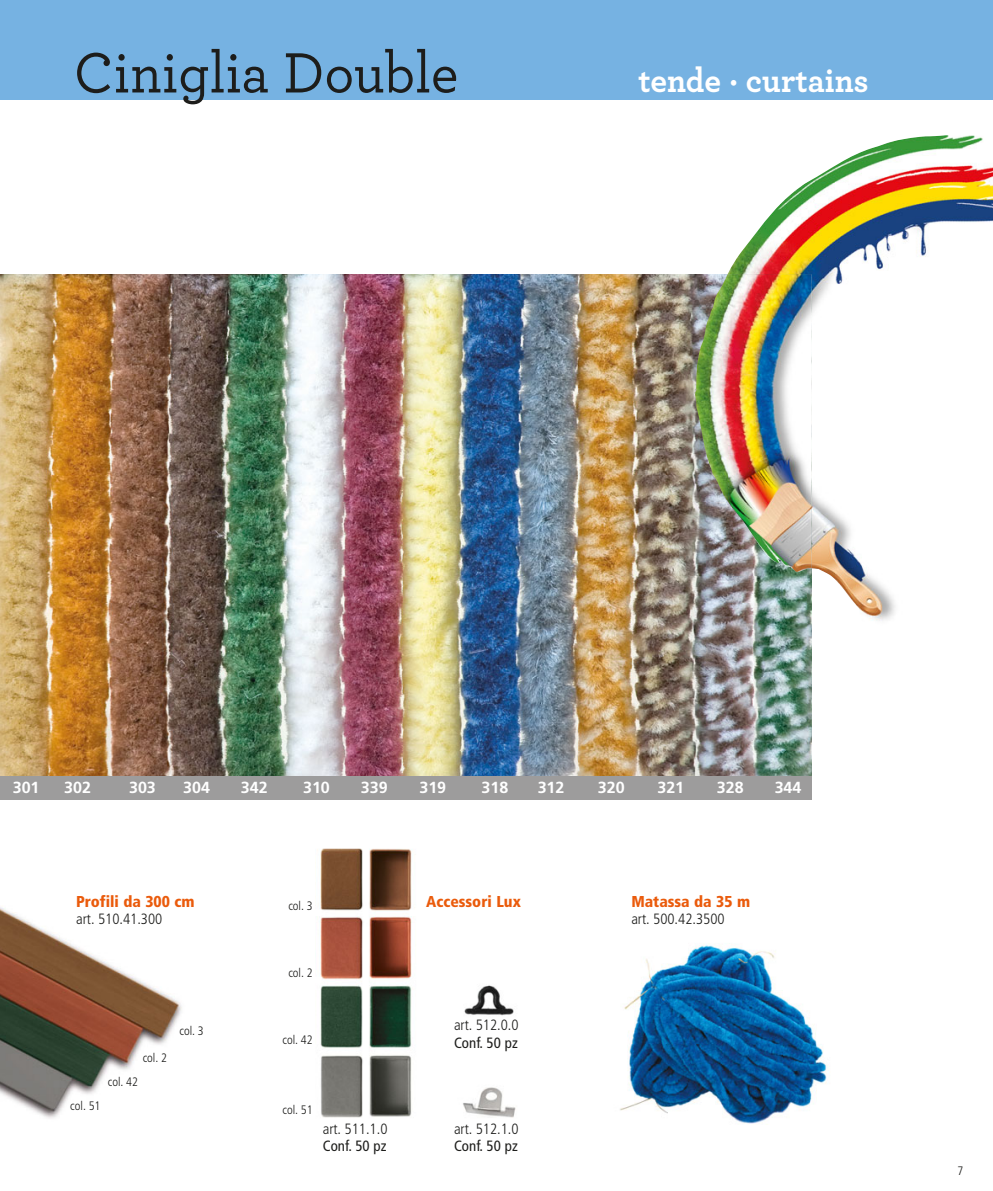
<style>
.page{position:relative;width:993px;height:1191px;background:#fff}
.page>*{position:absolute;margin:0;border:0;box-sizing:border-box;transform-origin:0 0}
.t1{font:500 59.5px "Archer";color:#1d1d1b;scale:.95 1}
.t2{font:700 35px "Archer";color:#fff;scale:.95 1}
.t3{font:700 16.1px "Frutiger";color:#fff}
.t4{font:900 condensed 15.75px "Frutiger";color:#ea5b0c}
.t5{font:300 condensed 14.88px "Frutiger";color:#1d1d1b}
.t6{font:condensed 14.88px "Frutiger";color:#1d1d1b}
.t7{font:300 condensed 12.25px "Frutiger";color:#1d1d1b}
</style>
<div class="page">
<div style="left:0;top:0;width:992px;height:99px;background:#76b2e2"></div>
<img style="left:620px;top:943px;width:208px;height:181px">
<img style="left:0;top:907px;width:182px;height:212px">
<img style="left:0;top:274px;width:811px;height:503px">
<div style="left:0;top:776px;width:810px;height:24px;background:#9d9c9c"></div>
<img style="left:727px;top:135px;width:265px;height:512px">
<img style="left:694px;top:274px;width:117px;height:298px">
<img style="left:319px;top:848px;width:197px;height:270px">
<h1 class="t1" style="left:74px;top:49px;width:406px">Ciniglia Double</h1>
<h2 class="t2" style="left:638px;top:67px;width:244px">tende · curtains</h2>
<p class="t3" style="left:13px;top:780px;width:28px">301</p>
<p class="t3" style="left:64px;top:780px;width:28px">302</p>
<p class="t3" style="left:129px;top:780px;width:28px">303</p>
<p class="t3" style="left:183px;top:780px;width:28px">304</p>
<p class="t3" style="left:241px;top:780px;width:28px">342</p>
<p class="t3" style="left:303px;top:780px;width:28px">310</p>
<p class="t3" style="left:360px;top:780px;width:28px">339</p>
<p class="t3" style="left:419px;top:780px;width:28px">319</p>
<p class="t3" style="left:481px;top:780px;width:28px">318</p>
<p class="t3" style="left:537px;top:780px;width:28px">312</p>
<p class="t3" style="left:597px;top:780px;width:28px">320</p>
<p class="t3" style="left:657px;top:780px;width:28px">321</p>
<p class="t3" style="left:716px;top:780px;width:28px">328</p>
<p class="t3" style="left:774px;top:780px;width:28px">344</p>
<p class="t4" style="left:76px;top:895px;width:120px">Profili da 300 cm</p>
<p class="t5" style="left:76px;top:913px;width:88px">art. 510.41.300</p>
<p class="t7" style="left:70px;top:1101px;width:32px">col. 51</p>
<p class="t7" style="left:143px;top:1052px;width:26px">col. 2</p>
<p class="t7" style="left:108px;top:1077px;width:32px">col. 42</p>
<p class="t7" style="left:179px;top:1025px;width:26px">col. 3</p>
<p class="t7" style="left:288px;top:900px;width:26px">col. 3</p>
<p class="t7" style="left:288px;top:967px;width:26px">col. 2</p>
<p class="t7" style="left:282px;top:1035px;width:32px">col. 42</p>
<p class="t7" style="left:282px;top:1105px;width:32px">col. 51</p>
<p class="t5" style="left:322px;top:1122px;width:66px">art. 511.1.0</p>
<p class="t6" style="left:322px;top:1140px;width:65px">Conf. 50 pz</p>
<p class="t4" style="left:426px;top:895px;width:96px">Accessori Lux</p>
<p class="t5" style="left:454px;top:1019px;width:66px">art. 512.0.0</p>
<p class="t6" style="left:454px;top:1036px;width:65px">Conf. 50 pz</p>
<p class="t5" style="left:454px;top:1122px;width:66px">art. 512.1.0</p>
<p class="t6" style="left:454px;top:1140px;width:65px">Conf. 50 pz</p>
<p class="t4" style="left:631px;top:895px;width:120px">Matassa da 35 m</p>
<p class="t5" style="left:631px;top:913px;width:95px">art. 500.42.3500</p>
<p class="t7" style="left:957px;top:1165px;width:7px">7</p>
</div>
